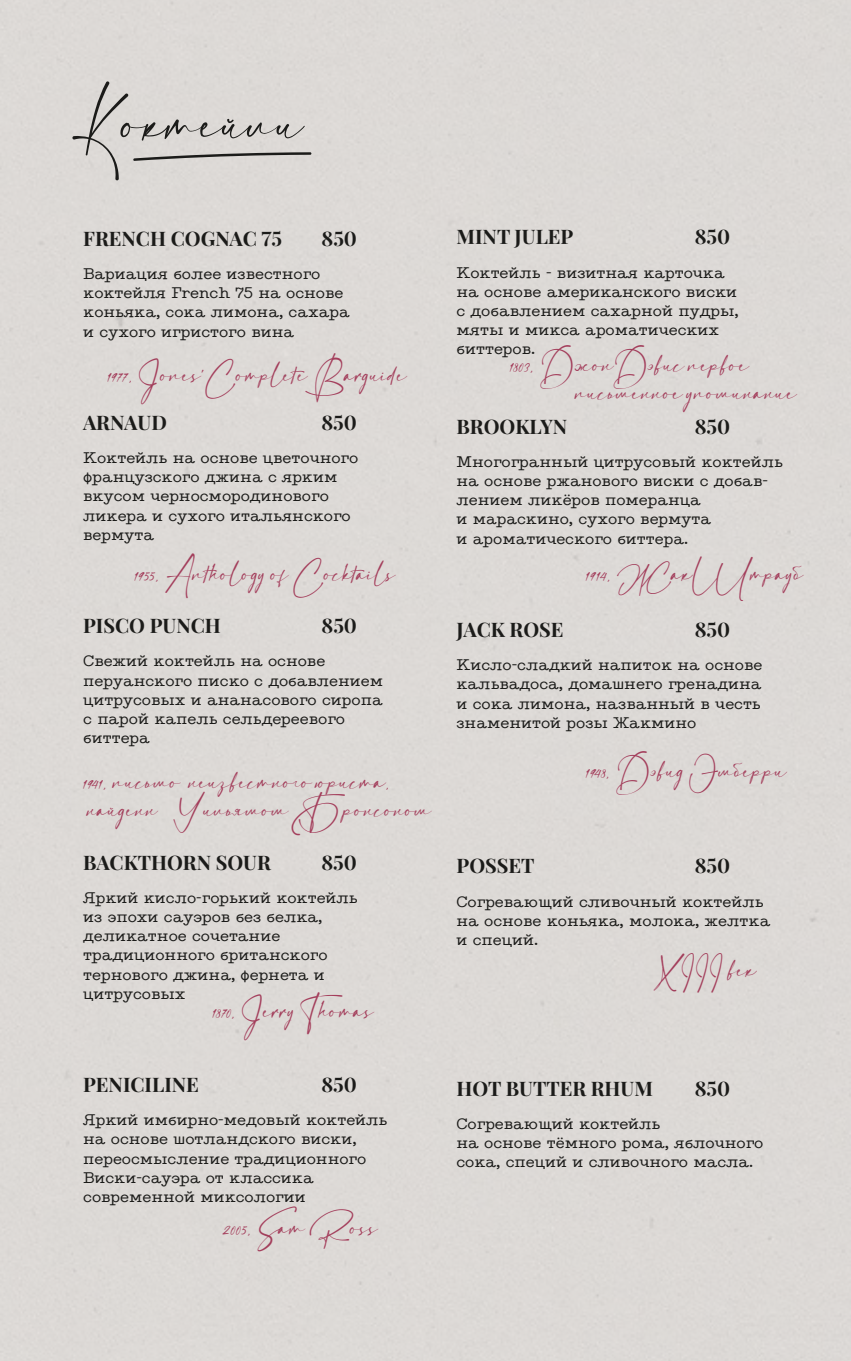
<style>
.page{position:relative;width:851px;height:1361px;background:#fff}
.page>*{position:absolute;margin:0;border:0;box-sizing:border-box;transform-origin:0 0}
.t1{font:69.4px "mr Hamiltone G";color:#1d1d1b}
.t2{font:30px/28px "mr Hamiltone G";color:#ab4160}
.t3{font:700 20px "Playfair Display";color:#1d1d1b}
.t4{font:16px/19.2px "Type Machine";color:#1d1d1b}
</style>
<div class="page">
<div style="left:0;top:0;width:850px;height:1361px;background:#ddd9d6"></div>
<h1 class="t1" style="left:72px;top:73px;width:233px">Коктейли</h1>
<p class="t3" style="left:83px;top:222px;width:200px">FRENCH COGNAC 75</p>
<p class="t3" style="left:321px;top:222px;width:37px">850</p>
<p class="t4" style="left:83px;top:265px;width:268px">Вариация более известного коктейля French 75 на основе коньяка, сока лимона, сахара и сухого игристого вина</p>
<h2 class="t2" style="left:107px;top:357px;width:301px">1977, Jones'Complete Barguide</h2>
<p class="t3" style="left:83px;top:406px;width:85px">ARNAUD</p>
<p class="t3" style="left:321px;top:406px;width:37px">850</p>
<p class="t4" style="left:83px;top:449px;width:276px">Коктейль на основе цветочного французского джина с ярким вкусом черносмородинового ликера и сухого итальянского вермута</p>
<h2 class="t2" style="left:134px;top:555px;width:262px">1955, Anthology of Cocktails</h2>
<p class="t3" style="left:83px;top:610px;width:139px">PISCO PUNCH</p>
<p class="t3" style="left:321px;top:610px;width:37px">850</p>
<p class="t4" style="left:83px;top:652px;width:301px">Свежий коктейль на основе перуанского писко с добавлением цитрусовых и ананасового сиропа с парой капель сельдереевого биттера</p>
<h2 class="t2" style="left:83px;top:764px;width:350px">1941, письмо неизвестного юриста, найденн Уильямом Бронсоном</h2>
<p class="t3" style="left:83px;top:846px;width:189px">BACKTHORN SOUR</p>
<p class="t3" style="left:321px;top:846px;width:37px">850</p>
<p class="t4" style="left:83px;top:888px;width:276px">Яркий кисло-горький коктейль из эпохи сауэров без белка, деликатное сочетание традиционного британского тернового джина, фернета и цитрусовых</p>
<h2 class="t2" style="left:212px;top:992px;width:163px">1870, Jerry Thomas</h2>
<p class="t3" style="left:83px;top:1068px;width:117px">PENICILINE</p>
<p class="t3" style="left:321px;top:1068px;width:37px">850</p>
<p class="t4" style="left:83px;top:1111px;width:305px">Яркий имбирно-медовый коктейль на основе шотландского виски, переосмысление традиционного<br>Виски-сауэра от классика современной миксологии</p>
<h2 class="t2" style="left:222px;top:1210px;width:157px">2005, Sam Ross</h2>
<p class="t3" style="left:456px;top:221px;width:118px">MINT JULEP</p>
<p class="t3" style="left:694px;top:221px;width:37px">850</p>
<p class="t4" style="left:456px;top:263px;width:283px">Коктейль - визитная карточка на основе американского виски с добавлением сахарной пудры, мяты и микса ароматических биттеров.</p>
<h2 class="t2" style="left:575px;top:347px;width:222px;text-indent:-66px">1803, ДжонДэвис первое письменное упоминание</h2>
<p class="t3" style="left:456px;top:410px;width:112px">BROOKLYN</p>
<p class="t3" style="left:694px;top:410px;width:37px">850</p>
<p class="t4" style="left:456px;top:452px;width:328px">Многогранный цитрусовый коктейль на основе ржанового виски с добав&shy;лением ликёров померанца<br>и мараскино, сухого вермута<br>и ароматического биттера.</p>
<h2 class="t2" style="left:585px;top:555px;width:219px">1914, ЖакШтрауб</h2>
<p class="t3" style="left:456px;top:613px;width:109px">JACK ROSE</p>
<p class="t3" style="left:694px;top:613px;width:37px">850</p>
<p class="t4" style="left:456px;top:656px;width:307px;text-align:justify">Кисло-сладкий напиток на основе кальвадоса, домашнего гренадина и сока лимона, названный в честь знаменитой розы Жакмино</p>
<h2 class="t2" style="left:585px;top:753px;width:202px">1948, Дэвид Эмберри</h2>
<p class="t3" style="left:456px;top:850px;width:80px">POSSET</p>
<p class="t3" style="left:694px;top:850px;width:37px">850</p>
<p class="t4" style="left:456px;top:892px;width:315px">Согревающий сливочный коктейль на основе коньяка, молока, желтка и специй.</p>
<h2 class="t2" style="left:653px;top:952px;width:104px">XIII век</h2>
<p class="t3" style="left:456px;top:1072px;width:198px">HOT BUTTER RHUM</p>
<p class="t3" style="left:694px;top:1072px;width:37px">850</p>
<p class="t4" style="left:456px;top:1114px;width:308px">Согревающий коктейль<br>на основе тёмного рома, яблочного сока, специй и сливочного масла.</p>
</div>
